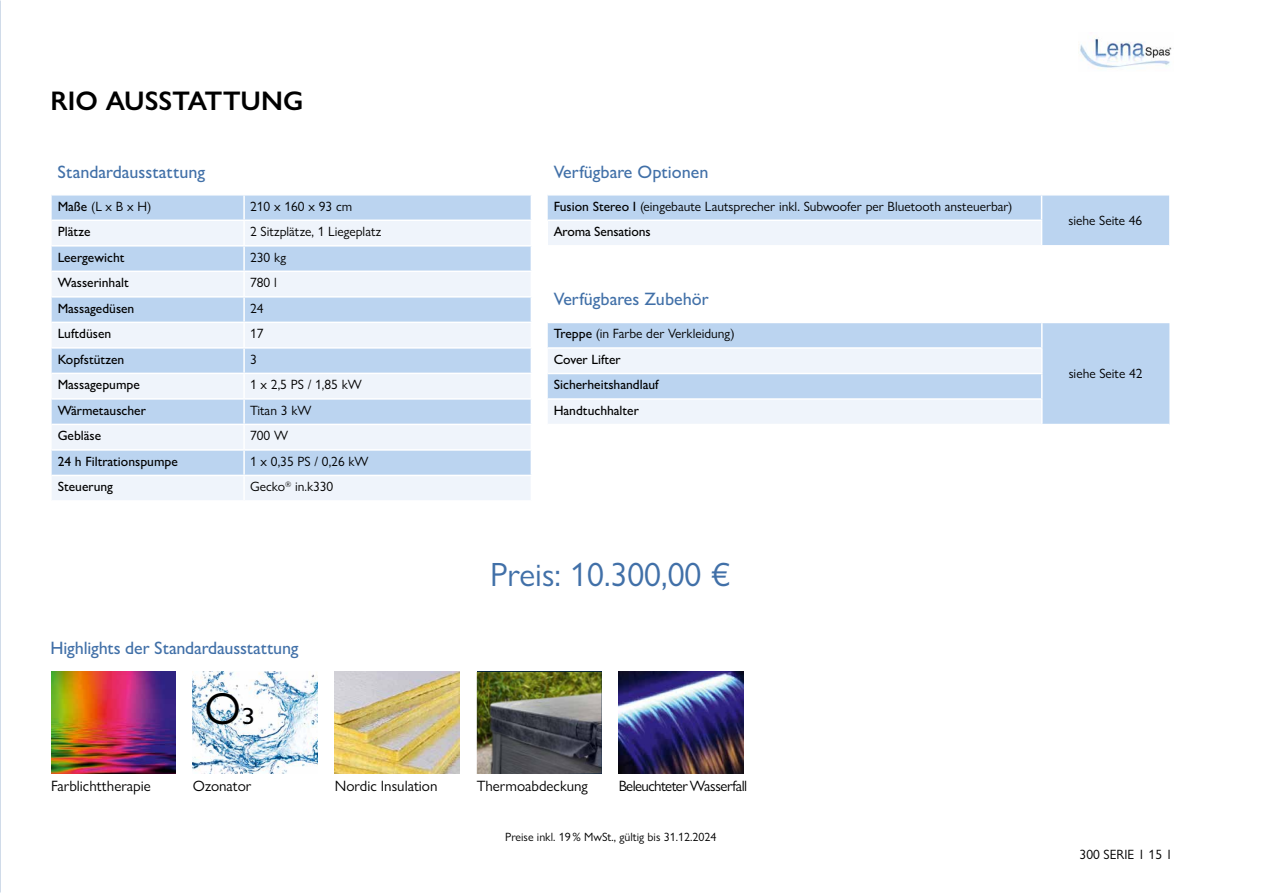
<style>
.page{position:relative;width:1263px;height:893px;background:#fff}
.page>*{position:absolute;margin:0;border:0;box-sizing:border-box;transform-origin:0 0}
.t1{font:45px "Gill Sans Nova";color:#000}
.t2{font:33.75px "Gill Sans Nova";color:#4170a8}
.t3{font:600 27px "Gill Sans Nova";color:#000}
.t4{font:500 18px "Gill Sans Nova";color:#4170a8}
.t5{font:15px "Gill Sans Nova";color:#000}
.t6{font:15px "Gill Sans Nova";letter-spacing:-.04em;color:#000}
.t7{font:13.5px "Gill Sans Nova";color:#000}
.t8{font:500 13.5px/25.5px "Gill Sans Nova";color:#000}
.t9{font:12px "Gill Sans Nova";color:#000}
.s1{font-weight:500}
</style>
<div class="page">
<img style="left:0;top:0;width:1px;height:893px">
<img style="left:1080px;top:38px;width:92px;height:31px">
<img style="left:193px;top:672px;width:125px;height:102px">
<img style="left:51px;top:672px;width:125px;height:102px">
<img style="left:335px;top:672px;width:125px;height:102px">
<img style="left:619px;top:672px;width:125px;height:102px">
<img style="left:477px;top:672px;width:125px;height:102px">
<div style="left:52px;top:196px;width:479px;height:24px;background:#bbd4f0"></div>
<svg style="left:52px;top:221px;width:479px;height:279px;fill:#eff4fb"></svg>
<hr style="left:243px;top:196px;width:2px;height:24px;background:#fff">
<hr style="left:243px;top:221px;width:2px;height:24px;background:#fff">
<hr style="left:243px;top:247px;width:2px;height:24px;background:#fff">
<hr style="left:243px;top:272px;width:2px;height:24px;background:#fff">
<hr style="left:243px;top:298px;width:2px;height:24px;background:#fff">
<hr style="left:52px;top:245px;width:192px;height:2px;background:#fff">
<hr style="left:244px;top:245px;width:288px;height:2px;background:#fff">
<hr style="left:52px;top:271px;width:192px;height:1px;background:#fff">
<hr style="left:244px;top:271px;width:288px;height:1px;background:#fff">
<hr style="left:52px;top:296px;width:192px;height:2px;background:#fff">
<hr style="left:244px;top:296px;width:288px;height:2px;background:#fff">
<hr style="left:52px;top:322px;width:192px;height:1px;background:#fff">
<hr style="left:244px;top:322px;width:288px;height:1px;background:#fff">
<hr style="left:243px;top:323px;width:2px;height:24px;background:#fff">
<hr style="left:52px;top:347px;width:192px;height:2px;background:#fff">
<hr style="left:244px;top:347px;width:288px;height:2px;background:#fff">
<hr style="left:243px;top:349px;width:2px;height:24px;background:#fff">
<hr style="left:52px;top:373px;width:192px;height:1px;background:#fff">
<hr style="left:244px;top:373px;width:288px;height:1px;background:#fff">
<hr style="left:243px;top:374px;width:2px;height:24px;background:#fff">
<hr style="left:52px;top:398px;width:192px;height:2px;background:#fff">
<hr style="left:244px;top:398px;width:288px;height:2px;background:#fff">
<hr style="left:243px;top:400px;width:2px;height:24px;background:#fff">
<hr style="left:52px;top:424px;width:192px;height:1px;background:#fff">
<hr style="left:244px;top:424px;width:288px;height:1px;background:#fff">
<hr style="left:243px;top:425px;width:2px;height:24px;background:#fff">
<hr style="left:52px;top:449px;width:192px;height:2px;background:#fff">
<hr style="left:244px;top:449px;width:288px;height:2px;background:#fff">
<hr style="left:243px;top:451px;width:2px;height:24px;background:#fff">
<hr style="left:52px;top:475px;width:192px;height:1px;background:#fff">
<hr style="left:244px;top:475px;width:288px;height:1px;background:#fff">
<hr style="left:243px;top:476px;width:2px;height:24px;background:#fff">
<svg style="left:548px;top:195px;width:621px;height:50px"></svg>
<div style="left:1042px;top:323px;width:127px;height:101px;background:#bbd4f0"></div>
<svg style="left:548px;top:323px;width:494px;height:101px"></svg>
<h3 class="t3" style="left:51px;top:84px;width:254px">RIO AUSSTATTUNG</h3>
<h3 class="t4" style="left:58px;top:161px;width:149px">Standardausstattung</h3>
<p class="t7" style="left:58px;top:198px;width:95px"><span class="s1">Maße</span> (L x B x H)</p>
<p class="t7" style="left:250px;top:198px;width:104px">210 x 160 x 93 cm</p>
<p class="t8" style="left:58px;top:219px;width:34px">Plätze</p>
<p class="t7" style="left:250px;top:223px;width:133px">2 Sitzplätze, 1 Liegeplatz</p>
<p class="t8" style="left:58px;top:244px;width:68px">Leergewicht</p>
<p class="t7" style="left:250px;top:249px;width:37px">230 kg</p>
<p class="t8" style="left:58px;top:270px;width:73px">Wasserinhalt</p>
<p class="t7" style="left:250px;top:274px;width:28px">780 l</p>
<p class="t8" style="left:58px;top:295px;width:78px">Massagedüsen</p>
<p class="t7" style="left:250px;top:300px;width:15px">24</p>
<p class="t8" style="left:58px;top:321px;width:55px">Luftdüsen</p>
<p class="t7" style="left:250px;top:325px;width:15px">17</p>
<p class="t8" style="left:58px;top:346px;width:68px">Kopfstützen</p>
<p class="t7" style="left:250px;top:351px;width:8px">3</p>
<p class="t8" style="left:58px;top:372px;width:84px">Massagepumpe</p>
<p class="t7" style="left:250px;top:376px;width:113px">1 x 2,5 PS / 1,85 kW</p>
<p class="t8" style="left:58px;top:397px;width:90px">Wärmetauscher</p>
<p class="t7" style="left:250px;top:402px;width:63px">Titan 3 kW</p>
<p class="t8" style="left:58px;top:423px;width:45px">Gebläse</p>
<p class="t7" style="left:250px;top:427px;width:40px">700 W</p>
<p class="t8" style="left:58px;top:448px;width:122px">24 h Filtrationspumpe</p>
<p class="t7" style="left:250px;top:453px;width:120px">1 x 0,35 PS / 0,26 kW</p>
<p class="t8" style="left:58px;top:474px;width:57px">Steuerung</p>
<p class="t7" style="left:250px;top:478px;width:85px">Gecko<sup>®</sup> in.k330</p>
<h3 class="t4" style="left:51px;top:637px;width:250px">Highlights der Standardausstattung</h3>
<h1 class="t1" style="left:205px;top:681px;width:52px">O3</h1>
<h3 class="t4" style="left:554px;top:161px;width:156px">Verfügbare Optionen</h3>
<p class="t7" style="left:554px;top:198px;width:460px"><span class="s1">Fusion Stereo I</span> (eingebaute Lautsprecher inkl. Subwoofer per Bluetooth ansteuerbar)</p>
<p class="t8" style="left:554px;top:219px;width:98px">Aroma Sensations</p>
<h3 class="t4" style="left:554px;top:288px;width:156px">Verfügbares Zubehör</h3>
<p class="t7" style="left:554px;top:325px;width:183px"><span class="s1">Treppe</span> (in Farbe der Verkleidung)</p>
<p class="t8" style="left:554px;top:346px;width:106px">Cover Lifter<br>Sicherheitshandlauf<br>Handtuchhalter</p>
<h2 class="t2" style="left:490px;top:554px;width:242px">Preis: 10.300,00 €</h2>
<p class="t5" style="left:51px;top:777px;width:101px">Farblichttherapie</p>
<p class="t5" style="left:193px;top:777px;width:60px">Ozonator</p>
<p class="t5" style="left:335px;top:777px;width:104px">Nordic Insulation</p>
<p class="t5" style="left:477px;top:777px;width:113px">Thermoabdeckung</p>
<p class="t6" style="left:619px;top:777px;width:130px">Beleuchteter Wasserfall</p>
<p class="t9" style="left:505px;top:830px;width:213px">Preise inkl. 19% MwSt., gültig bis 31.12.2024</p>
<p class="t7" style="left:1068px;top:212px;width:75px">siehe Seite 46</p>
<p class="t7" style="left:1069px;top:366px;width:75px">siehe Seite 42</p>
<p class="t7" style="left:1079px;top:846px;width:94px">300 SERIE 1 15 1</p>
</div>
